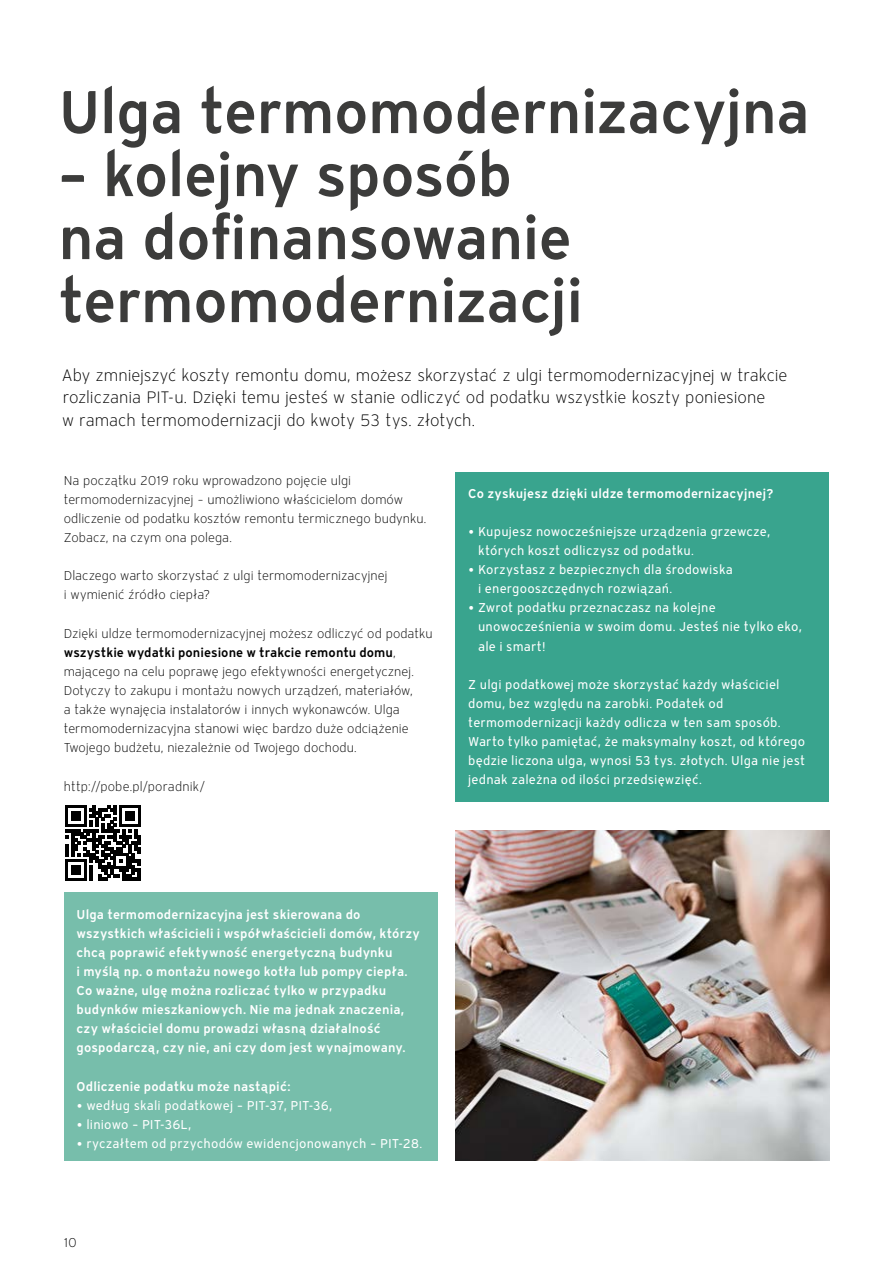
<style>
.page{position:relative;width:893px;height:1263px;background:#fff}
.page>*{position:absolute;margin:0;border:0;box-sizing:border-box;transform-origin:0 0}
.t1{font:600 60px/63px "Vaillant 16";letter-spacing:-.01em;color:#3c3c3b}
.t2{font:300 16.5px/22.5px "Vaillant 16";color:#000}
.t3{font:300 12.75px/19.2px "Vaillant 16";color:#000}
.t4{font:12.75px/19.2px "Vaillant 16";letter-spacing:.01em;color:#fff}
.t5{font:600 12.75px/19.2px "Vaillant 16";letter-spacing:.01em;color:#fff}
.s1{font-weight:600}
</style>
<div class="page">
<img style="left:456px;top:831px;width:373px;height:330px">
<div style="left:64px;top:892px;width:373px;height:269px;background:#77beab"></div>
<div style="left:455px;top:472px;width:374px;height:329px;background:#39a48e"></div>
<svg style="left:65px;top:805px;width:75px;height:75px"></svg>
<h1 class="t1" style="left:58px;top:79px;width:753px">Ulga termomodernizacyjna</h1>
<h1 class="t1" style="left:58px;top:142px;width:526px">– kolejny sposób na dofinansowanie termomodernizacji</h1>
<p class="t2" style="left:62px;top:364px;width:727px">Aby zmniejszyć koszty remontu domu, możesz skorzystać z ulgi termomodernizacyjnej w trakcie rozliczania PIT-u. Dzięki temu jesteś w stanie odliczyć od podatku wszystkie koszty poniesione<br>w ramach termomodernizacji do kwoty 53 tys. złotych.</p>
<p class="t3" style="left:64px;top:470px;width:364px">Na początku 2019 roku wprowadzono pojęcie ulgi termomodernizacyjnej – umożliwiono właścicielom domów odliczenie od podatku kosztów remontu termicznego budynku.<br>Zobacz, na czym ona polega.</p>
<p class="t3" style="left:64px;top:566px;width:325px">Dlaczego warto skorzystać z ulgi termomodernizacyjnej i wymienić źródło ciepła?</p>
<p class="t3" style="left:64px;top:623px;width:370px">Dzięki uldze termomodernizacyjnej możesz odliczyć od podatku <span class="s1">wszystkie wydatki poniesione w trakcie remontu domu</span>, mającego na celu poprawę jego efektywności energetycznej.<br>Dotyczy to zakupu i montażu nowych urządzeń, materiałów,<br>a także wynajęcia instalatorów i innych wykonawców. Ulga termomodernizacyjna stanowi więc bardzo duże odciążenie Twojego budżetu, niezależnie od Twojego dochodu.</p>
<p class="t3" style="left:64px;top:776px;width:143px">http://pobe.pl/poradnik/</p>
<p class="t5" style="left:468px;top:483px;width:307px">Co zyskujesz dzięki uldze termomodernizacyjnej?</p>
<p class="t4" style="left:478px;top:521px;width:294px;text-indent:-10px">• Kupujesz nowocześniejsze urządzenia grzewcze, których koszt odliczysz od podatku.</p>
<p class="t4" style="left:478px;top:560px;width:256px;text-indent:-10px">• Korzystasz z bezpiecznych dla środowiska i energooszczędnych rozwiązań.</p>
<p class="t4" style="left:478px;top:598px;width:325px;text-indent:-10px">• Zwrot podatku przeznaczasz na kolejne unowocześnienia w swoim domu. Jesteś nie tylko eko, ale i smart!</p>
<p class="t4" style="left:468px;top:674px;width:339px">Z ulgi podatkowej może skorzystać każdy właściciel domu, bez względu na zarobki. Podatek od termomodernizacji każdy odlicza w ten sam sposób.<br>Warto tylko pamiętać, że maksymalny koszt, od którego będzie liczona ulga, wynosi 53 tys. złotych. Ulga nie jest jednak zależna od ilości przedsięwzięć.</p>
<p class="t5" style="left:77px;top:904px;width:345px">Ulga termomodernizacyjna jest skierowana do wszystkich właścicieli i współwłaścicieli domów, którzy chcą poprawić efektywność energetyczną budynku<br>i myślą np. o montażu nowego kotła lub pompy ciepła.<br>Co ważne, ulgę można rozliczać tylko w przypadku budynków mieszkaniowych. Nie ma jednak znaczenia, czy właściciel domu prowadzi własną działalność gospodarczą, czy nie, ani czy dom jest wynajmowany.</p>
<p class="t5" style="left:77px;top:1076px;width:215px">Odliczenie podatku może nastąpić:</p>
<p class="t4" style="left:77px;top:1095px;width:257px">• według skali podatkowej – PIT-37, PIT-36,</p>
<p class="t4" style="left:77px;top:1115px;width:116px">• liniowo – PIT-36L,</p>
<p class="t4" style="left:77px;top:1134px;width:347px">• ryczałtem od przychodów ewidencjonowanych – PIT-28.</p>
<p class="t3" style="left:64px;top:1232px;width:15px">10</p>
</div>
